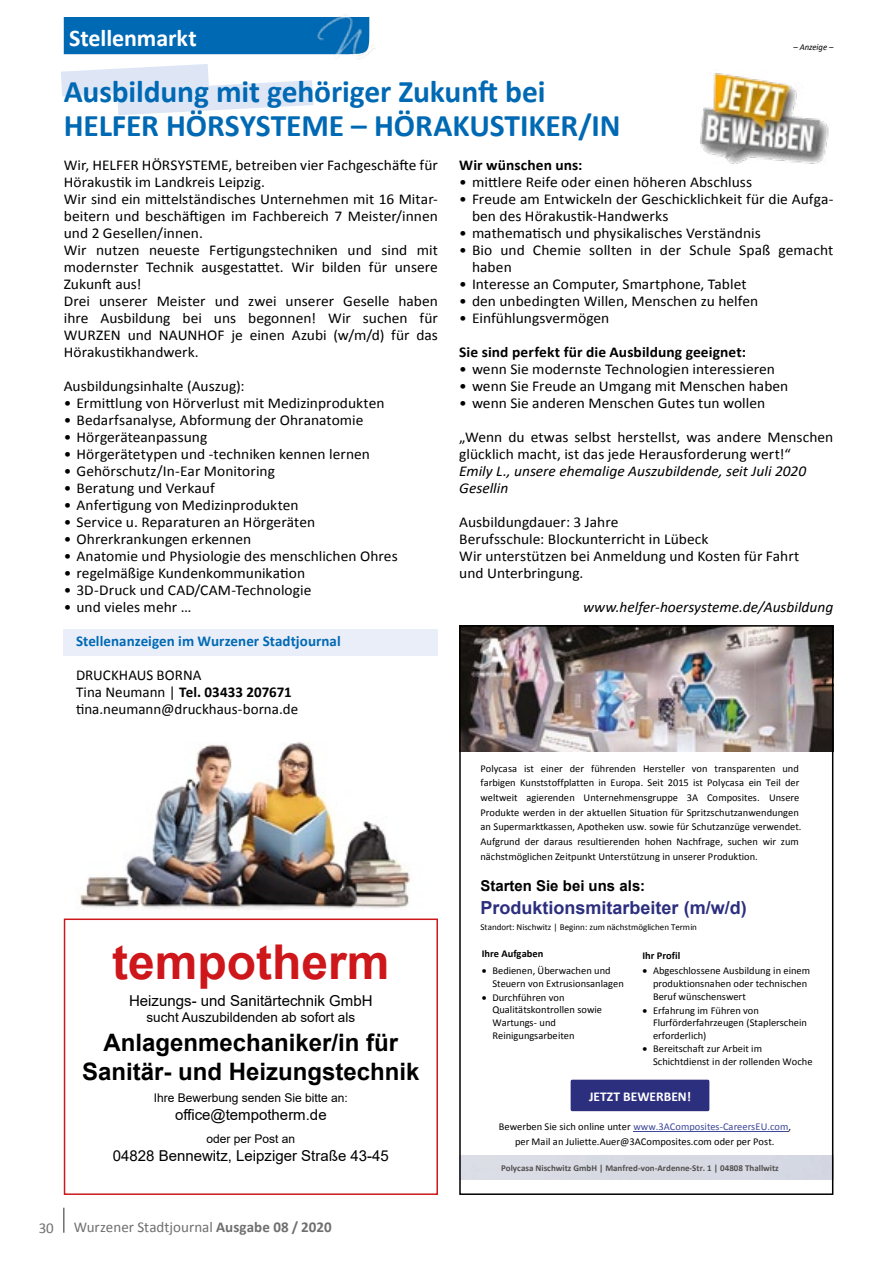
<style>
.page{position:relative;width:893px;height:1263px;background:#fff}
.page>*{position:absolute;margin:0;border:0;box-sizing:border-box;transform-origin:0 0}
.t1{font:700 48px "Arial";color:#cd171a}
.t2{font:700 31.5px/34px "Calibri";letter-spacing:-.005em;color:#0069b4}
.t3{font:700 24px/28.8px "Arial";color:#000;text-align:center}
.t4{font:700 24px "Calibri";letter-spacing:-.005em;color:#fff}
.t5{font:700 18px "Arial";color:#2c2e7e}
.t6{font:15px/17px "Calibri";color:#000}
.t7{font:italic 15px/17px "Calibri";color:#000}
.t8{font:15px "Arial";color:#000}
.t9{font:700 15px "Calibri";letter-spacing:.005em;color:#000}
.t10{font:700 15px "Calibri";letter-spacing:.005em;color:#0069b4}
.t11{font:15px "Calibri";color:#706f6f}
.t12{font:700 15px "Arial";color:#000}
.t13{font:13.5px "Arial";color:#000}
.t14{font:700 13.5px "Calibri";color:#fff}
.t15{font:12px "Arial";color:#000}
.t16{font:10.5px/14.7px "Calibri";color:#000}
.t17{font:700 10.5px "Calibri";color:#000}
.t18{font:700 9px "Calibri";color:#524e4f}
.t19{font:9px "Calibri";letter-spacing:-.005em;color:#000}
.t20{font:italic 9px "Calibri";letter-spacing:-.005em;color:#000}
.s1{font-weight:700}
.s2{color:#3d4899}
</style>
<div class="page">
<hr style="left:63px;top:1208px;width:2px;height:25px;background:#706f6f">
<div style="left:64px;top:17px;width:250px;height:38px;background:#0069b4"></div>
<img style="left:314px;top:14px;width:61px;height:45px">
<svg style="left:61px;top:64px;width:252px;height:51px"></svg>
<img style="left:462px;top:628px;width:368px;height:123px">
<div style="left:572px;top:1081px;width:136px;height:29px;background:#2c2e7e"></div>
<div style="left:571px;top:1080px;width:138px;height:31px;border:3px solid #2c2e7e"></div>
<hr style="left:633px;top:1131px;width:155px;height:1px;background:#3d4899">
<div style="left:459px;top:625px;width:374px;height:570px;border:2px solid #000"></div>
<img style="left:700px;top:73px;width:129px;height:91px">
<div style="left:64px;top:918px;width:374px;height:277px;border:2px solid #cd171a"></div>
<img style="left:80px;top:742px;width:331px;height:168px">
<div style="left:64px;top:629px;width:374px;height:27px;background:#e9eef9"></div>
<h3 class="t4" style="left:69px;top:21px;width:129px">Stellenmarkt</h3>
<h2 class="t2" style="left:64px;top:74px;width:558px">Ausbildung mit gehöriger Zukunft bei<br>HELFER HÖRSYSTEME – HÖRAKUSTIKER/IN</h2>
<p class="t20" style="left:793px;top:41px;width:41px">– Anzeige –</p>
<p class="t6" style="left:64px;top:157px;width:376px">Wir, HELFER HÖRSYSTEME, betreiben vier Fachgeschäfte für Hörakustik im Landkreis Leipzig.<br>Wir sind ein mittelständisches Unternehmen mit 16 Mitar&shy;beitern und beschäftigen im Fachbereich 7 Meister/innen und 2 Gesellen/innen.<br>Wir nutzen neueste Fertigungstechniken und sind mit modernster Technik ausgestattet. Wir bilden für unsere Zukunft aus!<br>Drei unserer Meister und zwei unserer Geselle haben ihre Ausbildung bei uns begonnen! Wir suchen für WURZEN und NAUNHOF je einen Azubi (w/m/d) für das Hörakustikhandwerk.</p>
<p class="t6" style="left:64px;top:378px;width:182px">Ausbildungsinhalte (Auszug):</p>
<p class="t6" style="left:64px;top:395px;width:322px">• Ermittlung von Hörverlust mit Medizinprodukten</p>
<p class="t6" style="left:64px;top:412px;width:301px">• Bedarfsanalyse, Abformung der Ohranatomie</p>
<p class="t6" style="left:64px;top:429px;width:145px">• Hörgeräteanpassung</p>
<p class="t6" style="left:64px;top:446px;width:308px">• Hörgerätetypen und -techniken kennen lernen</p>
<p class="t6" style="left:64px;top:463px;width:213px">• Gehörschutz/In-Ear Monitoring</p>
<p class="t6" style="left:64px;top:480px;width:152px">• Beratung und Verkauf</p>
<p class="t6" style="left:64px;top:497px;width:236px">• Anfertigung von Medizinprodukten</p>
<p class="t6" style="left:64px;top:514px;width:253px">• Service u. Reparaturen an Hörgeräten</p>
<p class="t6" style="left:64px;top:531px;width:189px">• Ohrerkrankungen erkennen</p>
<p class="t6" style="left:64px;top:548px;width:335px">• Anatomie und Physiologie des menschlichen Ohres</p>
<p class="t6" style="left:64px;top:565px;width:243px">• regelmäßige Kundenkommunikation</p>
<p class="t6" style="left:64px;top:582px;width:249px">• 3D-Druck und CAD/CAM-Technologie</p>
<p class="t6" style="left:64px;top:599px;width:129px">• und vieles mehr …</p>
<p class="t10" style="left:76px;top:631px;width:266px">Stellenanzeigen im Wurzener Stadtjournal</p>
<p class="t6" style="left:76px;top:667px;width:224px">DRUCKHAUS BORNA<br>Tina Neumann | <span class="s1">Tel. 03433 207671 </span>tina.neumann@druckhaus-borna.de</p>
<h1 class="t1" style="left:112px;top:928px;width:279px">tempotherm</h1>
<p class="t8" style="left:129px;top:990px;width:245px">Heizungs- und Sanitärtechnik GmbH</p>
<p class="t13" style="left:147px;top:1008px;width:210px">sucht Auszubildenden ab sofort als</p>
<h3 class="t3" style="left:82px;top:1028px;width:339px">Anlagenmechaniker/in für<br>Sanitär- und Heizungstechnik</h3>
<p class="t15" style="left:154px;top:1090px;width:196px">Ihre Bewerbung senden Sie bitte an:</p>
<p class="t8" style="left:175px;top:1105px;width:153px">office@tempotherm.de</p>
<p class="t15" style="left:207px;top:1131px;width:90px">oder per Post an</p>
<p class="t8" style="left:113px;top:1146px;width:277px">04828 Bennewitz, Leipziger Straße 43-45</p>
<p class="t11" style="left:39px;top:1218px;width:17px">30</p>
<p class="t11" style="left:74px;top:1218px;width:260px">Wurzener Stadtjournal <span class="s1">Ausgabe 08 / 2020</span></p>
<p class="t9" style="left:459px;top:155px;width:125px">Wir wünschen uns:</p>
<p class="t6" style="left:459px;top:174px;width:294px">• mittlere Reife oder einen höheren Abschluss</p>
<p class="t6" style="left:472px;top:191px;width:363px;text-indent:-13px">• Freude am Entwickeln der Geschicklichkeit für die Aufga&shy;ben des Hörakustik-Handwerks</p>
<p class="t6" style="left:459px;top:225px;width:303px">• mathematisch und physikalisches Verständnis</p>
<p class="t6" style="left:472px;top:242px;width:363px;text-indent:-13px">• Bio und Chemie sollten in der Schule Spaß gemacht haben</p>
<p class="t6" style="left:459px;top:276px;width:289px">• Interesse an Computer, Smartphone, Tablet</p>
<p class="t6" style="left:459px;top:293px;width:301px">• den unbedingten Willen, Menschen zu helfen</p>
<p class="t6" style="left:459px;top:310px;width:152px">• Einfühlungsvermögen</p>
<p class="t9" style="left:459px;top:342px;width:288px">Sie sind perfekt für die Ausbildung geeignet:</p>
<p class="t6" style="left:459px;top:361px;width:317px">• wenn Sie modernste Technologien interessieren</p>
<p class="t6" style="left:459px;top:378px;width:331px">• wenn Sie Freude an Umgang mit Menschen haben</p>
<p class="t6" style="left:459px;top:395px;width:307px">• wenn Sie anderen Menschen Gutes tun wollen</p>
<p class="t6" style="left:459px;top:429px;width:376px">„Wenn du etwas selbst herstellst, was andere Menschen glücklich macht, ist das jede Herausforderung wert!“</p>
<p class="t7" style="left:459px;top:462px;width:348px">Emily L., unsere ehemalige Auszubildende, seit Juli 2020<br>Gesellin</p>
<p class="t6" style="left:459px;top:514px;width:342px">Ausbildungdauer: 3 Jahre<br>Berufsschule: Blockunterricht in Lübeck<br>Wir unterstützen bei Anmeldung und Kosten für Fahrt und Unterbringung.</p>
<p class="t7" style="left:583px;top:598px;width:252px">www.helfer-hoersysteme.de/Ausbildung</p>
<p class="t16" style="left:480px;top:761px;width:323px">Polycasa ist einer der führenden Hersteller von transparenten und farbigen Kunststoffplatten in Europa. Seit 2015 ist Polycasa ein Teil der weltweit agierenden Unternehmensgruppe 3A Composites. Unsere Produkte werden in der aktuellen Situation für Spritzschutzanwendungen an Supermarktkassen, Apotheken usw. sowie für Schutzanzüge verwendet.<br>Aufgrund der daraus resultierenden hohen Nachfrage, suchen wir zum nächstmöglichen Zeitpunkt Unterstützung in unserer Produktion.</p>
<p class="t12" style="left:480px;top:875px;width:166px">Starten Sie bei uns als:</p>
<p class="t5" style="left:480px;top:895px;width:268px">Produktionsmitarbeiter (m/w/d)</p>
<p class="t19" style="left:480px;top:921px;width:218px">Standort: Nischwitz | Beginn: zum nächstmöglichen Termin</p>
<p class="t17" style="left:482px;top:947px;width:63px">Ihre Aufgaben</p>
<p class="t16" style="left:492px;top:965px;width:133px;line-height:12.8px;text-indent:-11px">• Bedienen, Überwachen und<br>Steuern von Extrusionsanlagen</p>
<p class="t16" style="left:492px;top:991px;width:111px;line-height:12.9px;text-indent:-11px">• Durchführen von<br>Qualitätskontrollen sowie<br>Wartungs- und<br>Reinigungsarbeiten</p>
<p class="t17" style="left:642px;top:949px;width:39px">Ihr Profil</p>
<p class="t16" style="left:653px;top:965px;width:159px;line-height:12.8px;text-indent:-11px">• Abgeschlossene Ausbildung in einem produktionsnahen oder technischen<br>Beruf wünschenswert</p>
<p class="t16" style="left:653px;top:1004px;width:155px;line-height:12.8px;text-indent:-11px">• Erfahrung im Führen von<br>Flurförderfahrzeugen (Staplerschein erforderlich)</p>
<p class="t16" style="left:653px;top:1042px;width:161px;line-height:13px;text-indent:-11px">• Bereitschaft zur Arbeit im<br>Schichtdienst in der rollenden Woche</p>
<p class="t14" style="left:589px;top:1088px;width:104px">JETZT BEWERBEN!</p>
<p class="t16" style="left:499px;top:1119px;width:294px;text-align:center">Bewerben Sie sich online unter <span class="s2">www.3AComposites-CareersEU.com</span>, per Mail an Juliette.Auer@3AComposites.com oder per Post.</p>
<p class="t18" style="left:501px;top:1162px;width:279px">Polycasa Nischwitz GmbH | Manfred-von-Ardenne-Str. 1 | 04808 Thallwitz</p>
</div>
